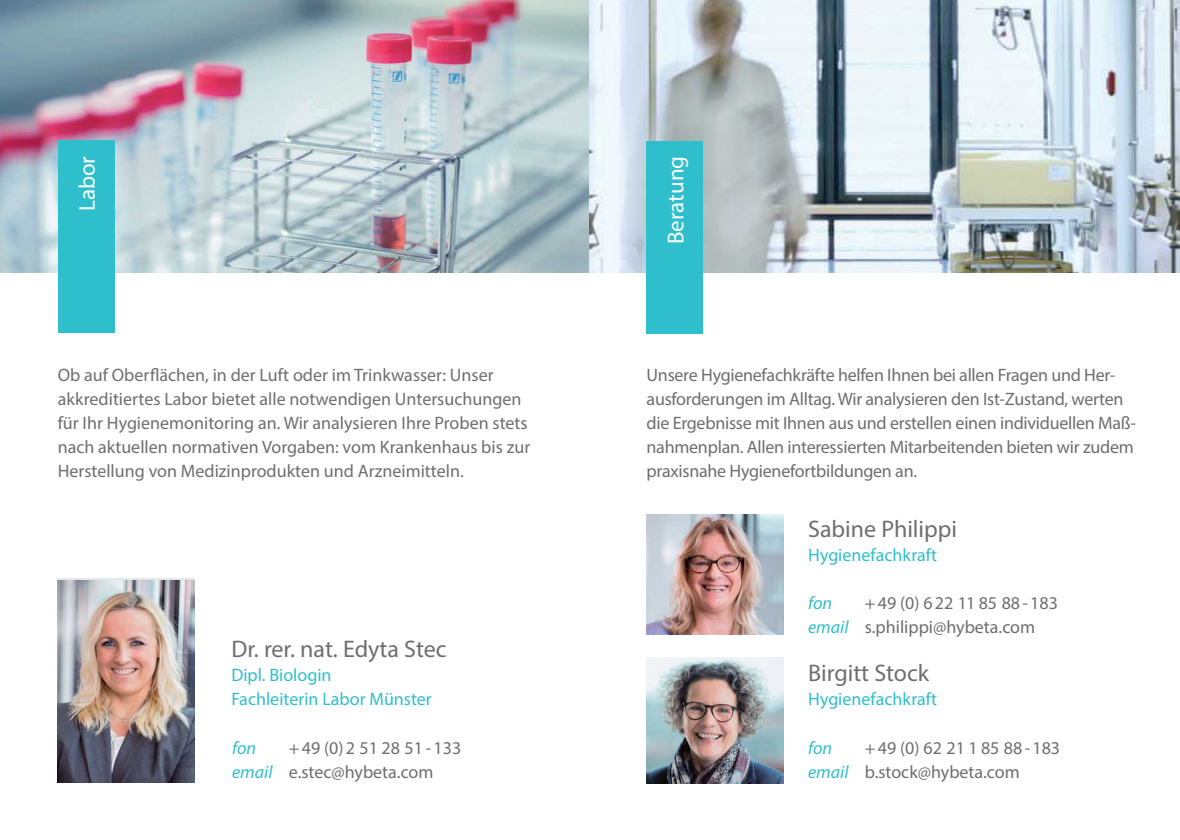
<style>
.page{position:relative;width:1180px;height:840px;background:#fff}
.page>*{position:absolute;margin:0;border:0;box-sizing:border-box;transform-origin:0 0}
.t1{font:24px "Myriad Pro";color:#6d6e71}
.t2{font:23px "Myriad Pro";color:#fff}
.t3{font:18px/24px "Myriad Pro";letter-spacing:-.005em;color:#6d6e71}
.t4{font:18px "Myriad Pro";color:#2fbfcc}
.t5{font:italic 18px "Myriad Pro";color:#2fbfcc}
.s1{font-style:italic;color:#2fbfcc}
</style>
<div class="page">
<img style="left:0;top:0;width:589px;height:272px">
<div style="left:58px;top:141px;width:56px;height:192px;background:#2fbfcc"></div>
<img style="left:58px;top:580px;width:136px;height:202px">
<svg style="left:589px;top:0;width:589px;height:272px;background:#becad1"></svg>
<div style="left:646px;top:141px;width:57px;height:192px;background:#2fbfcc"></div>
<img style="left:646px;top:657px;width:136px;height:126px">
<img style="left:646px;top:514px;width:136px;height:120px">
<p class="t2" style="left:73px;top:211px;width:57px;rotate:-90deg">Labor</p>
<p class="t3" style="left:58px;top:362px;width:474px">Ob auf Oberflächen, in der Luft oder im Trinkwasser: Unser akkreditiertes Labor bietet alle notwendigen Untersuchungen für Ihr Hygienemonitoring an. Wir analysieren Ihre Proben stets nach aktuellen normativen Vorgaben: vom Krankenhaus bis zur Herstellung von Medizinprodukten und Arzneimitteln.</p>
<p class="t1" style="left:231px;top:634px;width:217px">Dr. rer. nat. Edyta Stec</p>
<p class="t4" style="left:231px;top:664px;width:102px">Dipl. Biologin</p>
<p class="t4" style="left:231px;top:688px;width:202px">Fachleiterin Labor Münster</p>
<p class="t5" style="left:232px;top:736px;width:26px">fon</p>
<p class="t3" style="left:289px;top:734px;width:174px">+49 (0)2 51 28 51 -133</p>
<p class="t3" style="left:232px;top:758px;width:203px"><span class="s1">email</span> e.stec@hybeta.com</p>
<p class="t2" style="left:661px;top:244px;width:90px;rotate:-90deg">Beratung</p>
<p class="t3" style="left:646px;top:362px;width:491px">Unsere Hygienefachkräfte helfen Ihnen bei allen Fragen und Her&shy;ausforderungen im Alltag. Wir analysieren den Ist-Zustand, werten die Ergebnisse mit Ihnen aus und erstellen einen individuellen Maß&shy;nahmenplan. Allen interessierten Mitarbeitenden bieten wir zudem praxisnahe Hygienefortbildungen an.</p>
<p class="t1" style="left:808px;top:514px;width:150px">Sabine Philippi</p>
<p class="t4" style="left:808px;top:544px;width:131px">Hygienefachkraft</p>
<p class="t5" style="left:808px;top:592px;width:26px">fon</p>
<p class="t3" style="left:864px;top:590px;width:194px">+49 (0) 622 11 85 88-183</p>
<p class="t3" style="left:808px;top:614px;width:228px"><span class="s1">email</span> s.philippi@hybeta.com</p>
<p class="t1" style="left:808px;top:658px;width:122px">Birgitt Stock</p>
<p class="t4" style="left:808px;top:688px;width:131px">Hygienefachkraft</p>
<p class="t5" style="left:808px;top:736px;width:26px">fon</p>
<p class="t3" style="left:864px;top:734px;width:197px">+49 (0) 62 21 1 85 88-183</p>
<p class="t3" style="left:808px;top:758px;width:213px"><span class="s1">email</span> b.stock@hybeta.com</p>
</div>
